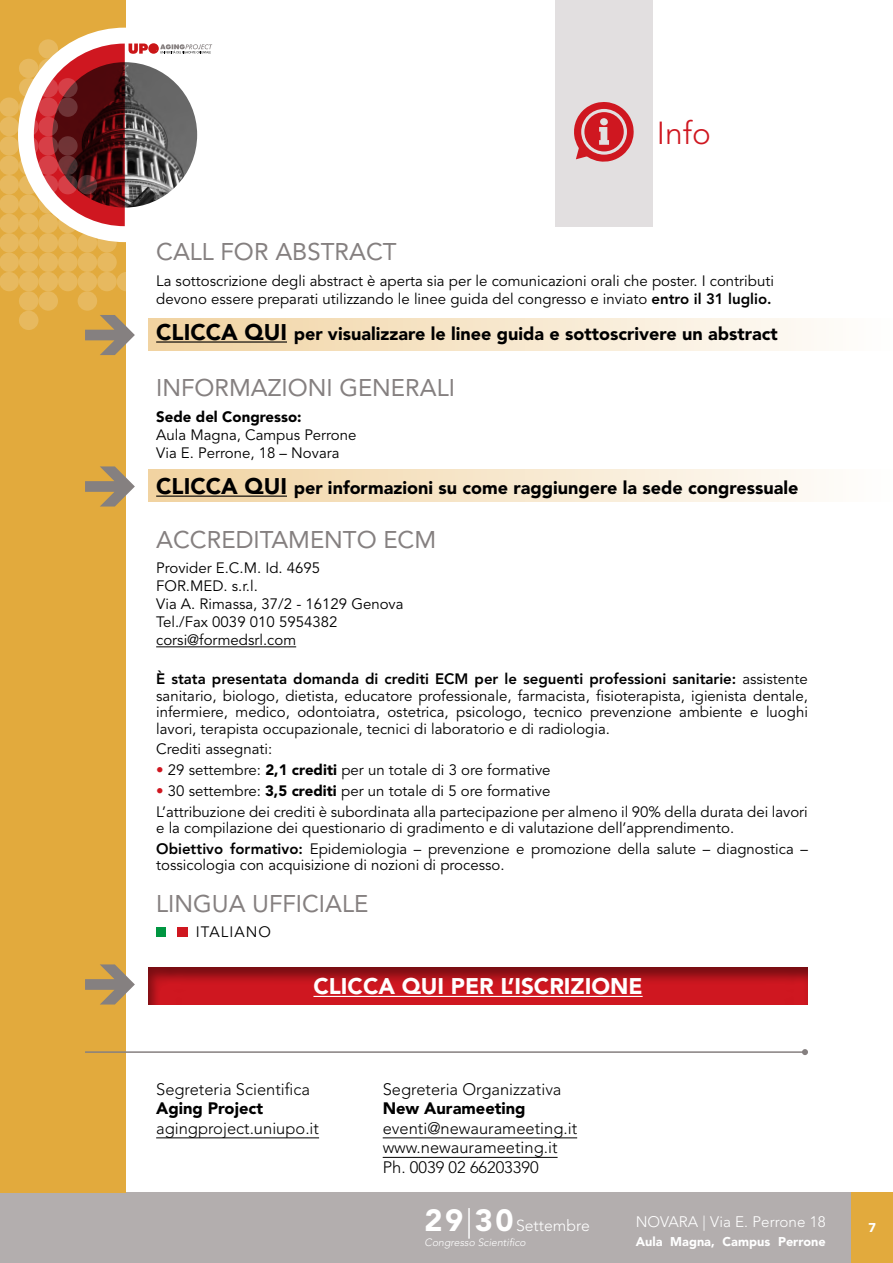
<style>
.page{position:relative;width:893px;height:1263px;background:#fff}
.page>*{position:absolute;margin:0;border:0;box-sizing:border-box;transform-origin:0 0}
.t1{font:300 31.65px "Avenir LT Pro";color:#cf1720}
.t2{font:24px "Avenir LT Pro";color:#858080}
.t3{font:900 22.5px "Avenir LT Pro";color:#fff}
.t4{font:900 18px "Avenir LT Pro";color:#000}
.t5{font:300 16.5px/19.5px "Avenir LT Pro";color:#000}
.t6{font:900 16.5px "Avenir LT Pro";color:#000}
.t7{font:300 15.75px "Avenir LT Pro";color:#fff}
.t8{font:300 15.15px "Avenir LT Pro";color:#fff}
.t9{font:15px/18px "Avenir LT Pro";color:#000}
.t10{font:900 15px "Avenir LT Pro";color:#000}
.t11{font:15px "Avenir LT Pro";letter-spacing:.07em;color:#000}
.t12{font:900 12.6px "Avenir LT Pro";color:#fff}
.t13{font:italic 300 10.5px "Avenir LT Pro";color:#fff}
.s1{font-weight:800}
.s2{font-size:22.5px}
.s3{color:#cf1720}
.s4{font-weight:900}
.s5{font-weight:900;font-size:30.6px}
.s6{font-size:30.6px}
</style>
<div class="page">
<div style="left:0;top:1192px;width:893px;height:71px;background:#b3aeae"></div>
<div style="left:0;top:0;width:125px;height:1192px;background:#e2aa3d"></div>
<div style="left:18px;top:28px;width:214px;height:214px;background:#fff;border-radius:50%"></div>
<svg style="left:38px;top:39px;width:20px;height:20px"></svg>
<div style="left:38px;top:214px;width:20px;height:19px;background:#e7b95f;border-radius:50%"></div>
<div style="left:38px;top:233px;width:20px;height:20px;background:#e7b95f;border-radius:50%"></div>
<div style="left:38px;top:253px;width:20px;height:19px;background:#e7b95f;border-radius:50%"></div>
<div style="left:38px;top:272px;width:20px;height:19px;background:#e7b95f;border-radius:50%"></div>
<svg style="left:58px;top:214px;width:20px;height:19px"></svg>
<div style="left:58px;top:233px;width:20px;height:20px;background:#e7b95f;border-radius:50%"></div>
<div style="left:58px;top:253px;width:20px;height:19px;background:#e7b95f;border-radius:50%"></div>
<div style="left:58px;top:272px;width:20px;height:19px;background:#e7b95f;border-radius:50%"></div>
<svg style="left:78px;top:233px;width:19px;height:20px"></svg>
<div style="left:78px;top:253px;width:19px;height:19px;background:#e7b95f;border-radius:50%"></div>
<div style="left:78px;top:272px;width:19px;height:19px;background:#e7b95f;border-radius:50%"></div>
<div style="left:78px;top:291px;width:19px;height:20px;background:#e7b95f;border-radius:50%"></div>
<svg style="left:97px;top:233px;width:20px;height:20px"></svg>
<div style="left:97px;top:253px;width:20px;height:19px;background:#e7b95f;border-radius:50%"></div>
<div style="left:97px;top:272px;width:20px;height:19px;background:#e7b95f;border-radius:50%"></div>
<svg style="left:117px;top:272px;width:19px;height:19px"></svg>
<div style="left:38px;top:291px;width:20px;height:20px;background:#e7b95f;border-radius:50%"></div>
<div style="left:19px;top:59px;width:19px;height:19px;background:#e7b95f;border-radius:50%"></div>
<svg style="left:19px;top:78px;width:19px;height:19px"></svg>
<div style="left:19px;top:97px;width:19px;height:20px;background:#fff;border-radius:50%"></div>
<svg style="left:19px;top:156px;width:19px;height:19px"></svg>
<svg style="left:19px;top:175px;width:19px;height:19px"></svg>
<div style="left:19px;top:194px;width:19px;height:20px;background:#e7b95f;border-radius:50%"></div>
<div style="left:19px;top:214px;width:19px;height:19px;background:#e7b95f;border-radius:50%"></div>
<div style="left:19px;top:233px;width:19px;height:20px;background:#e7b95f;border-radius:50%"></div>
<div style="left:19px;top:253px;width:19px;height:19px;background:#e7b95f;border-radius:50%"></div>
<div style="left:19px;top:272px;width:19px;height:19px;background:#e7b95f;border-radius:50%"></div>
<div style="left:19px;top:291px;width:19px;height:20px;background:#e7b95f;border-radius:50%"></div>
<div style="left:0;top:97px;width:19px;height:20px;background:#e7b95f;border-radius:50%"></div>
<div style="left:0;top:117px;width:19px;height:19px;background:#e7b95f;border-radius:50%"></div>
<div style="left:0;top:136px;width:19px;height:20px;background:#e7b95f;border-radius:50%"></div>
<div style="left:0;top:156px;width:19px;height:19px;background:#e7b95f;border-radius:50%"></div>
<div style="left:0;top:175px;width:19px;height:19px;background:#e7b95f;border-radius:50%"></div>
<div style="left:0;top:194px;width:19px;height:20px;background:#e7b95f;border-radius:50%"></div>
<div style="left:0;top:214px;width:19px;height:19px;background:#e7b95f;border-radius:50%"></div>
<div style="left:0;top:233px;width:19px;height:20px;background:#e7b95f;border-radius:50%"></div>
<div style="left:0;top:253px;width:19px;height:19px;background:#e7b95f;border-radius:50%"></div>
<div style="left:0;top:272px;width:19px;height:19px;background:#e7b95f;border-radius:50%"></div>
<div style="left:19px;top:311px;width:19px;height:19px;background:#e7b95f;border-radius:50%"></div>
<div style="left:851px;top:1192px;width:42px;height:71px;background:#e2aa3d"></div>
<svg style="left:34px;top:44px;width:178px;height:182px"></svg>
<div style="left:555px;top:0;width:97px;height:226px;background:#e2dfe0"></div>
<hr style="left:156px;top:646px;width:140px;height:1px;background:#000">
<hr style="left:156px;top:1137px;width:163px;height:1px;background:#000">
<hr style="left:85px;top:1051px;width:720px;height:2px;background:#858080">
<svg style="left:802px;top:1049px;width:6px;height:6px"></svg>
<hr style="left:383px;top:1137px;width:194px;height:1px;background:#000">
<hr style="left:383px;top:1157px;width:175px;height:1px;background:#000">
<div style="left:156px;top:927px;width:11px;height:10px;background:#009641"></div>
<div style="left:177px;top:927px;width:11px;height:10px;background:#cf1720"></div>
<div style="left:148px;top:318px;width:744px;height:33px;background:linear-gradient(to right,#f1d2a0,#fefefe)"></div>
<hr style="left:156px;top:341px;width:131px;height:2px;background:#000">
<svg style="left:85px;top:315px;width:50px;height:40px"></svg>
<div style="left:148px;top:469px;width:744px;height:33px;background:linear-gradient(to right,#eccf9d,#fff)"></div>
<hr style="left:156px;top:496px;width:131px;height:1px;background:#000">
<svg style="left:85px;top:466px;width:50px;height:40px"></svg>
<div style="left:136px;top:955px;width:684px;height:50px;background:#000;opacity:.42"></div>
<hr style="left:313px;top:996px;width:330px;height:1px;background:#fff">
<svg style="left:85px;top:964px;width:50px;height:40px"></svg>
<svg style="left:574px;top:102px;width:60px;height:60px"></svg>
<h1 class="t1" style="left:657px;top:114px;width:55px">Info</h1>
<h2 class="t2" style="left:156px;top:237px;width:242px">CALL FOR ABSTRACT</h2>
<p class="t9" style="left:156px;top:272px;width:619px">La sottoscrizione degli abstract è aperta sia per le comunicazioni orali che poster. I contributi devono essere preparati utilizzando le linee guida del congresso e inviato <span class="s1">entro il 31 luglio.</span></p>
<p class="t4" style="left:156px;top:323px;width:623px"><span class="s2">CLICCA QUI</span> per visualizzare le linee guida e sottoscrivere un abstract</p>
<h2 class="t2" style="left:156px;top:373px;width:300px">INFORMAZIONI GENERALI</h2>
<p class="t10" style="left:156px;top:408px;width:147px">Sede del Congresso:</p>
<p class="t9" style="left:156px;top:426px;width:202px">Aula Magna, Campus Perrone<br>Via E. Perrone, 18 – Novara</p>
<p class="t4" style="left:156px;top:477px;width:644px"><span class="s2">CLICCA QUI</span> per informazioni su come raggiungere la sede congressuale</p>
<h2 class="t2" style="left:156px;top:525px;width:282px">ACCREDITAMENTO ECM</h2>
<p class="t9" style="left:156px;top:559px;width:249px">Provider E.C.M. Id. 4695<br>FOR.MED. s.r.l.<br>Via A. Rimassa, 37/2 - 16129 Genova<br>Tel./Fax 0039 010 5954382 corsi@formedsrl.com</p>
<p class="t9" style="left:156px;top:671px;width:653px;line-height:16.5px;text-align:justify"><span class="s1">È stata presentata domanda di crediti ECM per le seguenti professioni sanitarie:</span> assistente sanitario, biologo, dietista, educatore professionale, farmacista, fisioterapista, igienista dentale, infermiere, medico, odontoiatra, ostetrica, psicologo, tecnico prevenzione ambiente e luoghi lavori, terapista occupazionale, tecnici di laboratorio e di radiologia.</p>
<p class="t9" style="left:156px;top:740px;width:118px">Crediti assegnati:</p>
<p class="t9" style="left:156px;top:761px;width:396px"><span class="s3">•</span> 29 settembre: <span class="s4">2,1 crediti</span> per un totale di 3 ore formative</p>
<p class="t9" style="left:156px;top:781px;width:653px;line-height:20.7px"><span class="s3">•</span> 30 settembre: <span class="s4">3,5 crediti</span> per un totale di 5 ore formative<br>L’attribuzione dei crediti è subordinata alla partecipazione per almeno il 90% della durata dei lavori</p>
<p class="t9" style="left:156px;top:818px;width:653px;line-height:20.7px">e la compilazione dei questionario di gradimento e di valutazione dell’apprendimento.<br><span class="s1">Obiettivo formativo:</span> Epidemiologia – prevenzione e promozione della salute – diagnostica –</p>
<p class="t9" style="left:156px;top:856px;width:350px">tossicologia con acquisizione di nozioni di processo.</p>
<h2 class="t2" style="left:156px;top:889px;width:214px">LINGUA UFFICIALE</h2>
<p class="t11" style="left:196px;top:923px;width:77px">ITALIANO</p>
<h3 class="t3" style="left:313px;top:973px;width:331px">CLICCA QUI PER L’ISCRIZIONE</h3>
<p class="t5" style="left:156px;top:1079px;width:155px">Segreteria Scientifica</p>
<p class="t6" style="left:156px;top:1098px;width:108px">Aging Project</p>
<p class="t5" style="left:156px;top:1118px;width:164px">agingproject.uniupo.it</p>
<p class="t5" style="left:383px;top:1079px;width:180px">Segreteria Organizzativa</p>
<p class="t6" style="left:383px;top:1098px;width:144px">New Aurameeting</p>
<p class="t5" style="left:383px;top:1118px;width:196px">eventi@newaurameeting.it www.newaurameeting.it<br>Ph. 0039 02 66203390</p>
<p class="t7" style="left:425px;top:1217px;width:167px"><span class="s5">29</span><span class="s6">|</span><span class="s5">30</span>Settembre</p>
<p class="t13" style="left:425px;top:1236px;width:103px">Congresso Scientifico</p>
<p class="t8" style="left:636px;top:1213px;width:191px">NOVARA | Via E. Perrone 18</p>
<p class="t12" style="left:636px;top:1234px;width:191px">Aula Magna, Campus Perrone</p>
<p class="t12" style="left:868px;top:1220px;width:9px">7</p>
</div>
